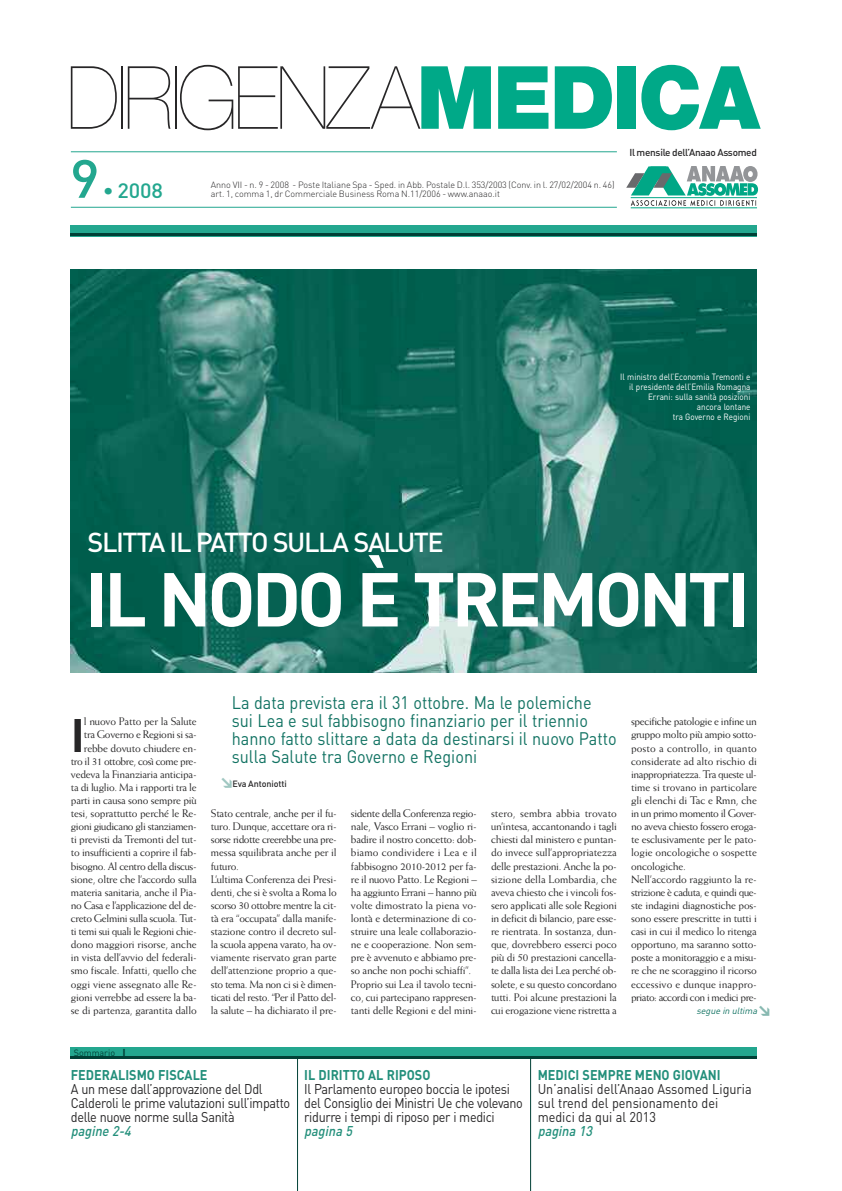
<style>
.page{position:relative;width:842px;height:1191px;background:#fff}
.page>*{position:absolute;margin:0;border:0;box-sizing:border-box;transform-origin:0 0}
.t1{font:200 87.4px "Helvetica Neue";letter-spacing:-.045em;color:#272627;scale:.95 1}
.t2{font:700 75px "DIN";letter-spacing:-.055em;color:#fff}
.t3{font:500 53px "DIN";color:#23a78f;scale:1.05 1}
.t4{font:700 46.3px "DIN";color:#272627}
.t5{font:500 27.1px "DIN";letter-spacing:-.055em;color:#fff}
.t6{font:500 20.5px "DIN";color:#23a78f;scale:1.05 1}
.t7{font:18px/18px "DIN";color:#127363;scale:.9 1}
.t8{font:14px/14px "DIN";letter-spacing:-.025em;color:#272627;scale:.9 1}
.t9{font:14px/14px "DIN";color:#272627;scale:.9 1}
.t10{font:700 14px "DIN";color:#238f7b;scale:.9 1}
.t11{font:italic 500 14px "DIN";color:#238f7b;scale:.9 1}
.t12{font:11px/13.1px "Weiss";letter-spacing:-.02em;color:#272627}
.t13{font:10px "DIN Medium Alternate";letter-spacing:-.025em;color:#272627}
.t14{font:300 9px/9px "DIN";letter-spacing:-.005em;color:#272627}
.t15{font:9px/10px "DIN";color:#fff;text-align:right;scale:.9 1}
.t16{font:italic 9px "DIN";color:#127363}
.t17{font:500 9px "DIN";letter-spacing:-.01em;color:#272627}
.t18{font:9px "DIN";color:#004036}
.s1{font-weight:900;color:#00a988}
.s2{font-weight:900}
</style>
<div class="page">
<hr style="left:297px;top:1057px;width:1px;height:134px;background:#004036">
<hr style="left:530px;top:1057px;width:1px;height:134px;background:#004036">
<div style="left:71px;top:1047px;width:686px;height:12px;background:#23a78f"></div>
<hr style="left:71px;top:1056px;width:686px;height:3px;background:#004036">
<div style="left:71px;top:225px;width:686px;height:11px;background:#23a78f"></div>
<hr style="left:71px;top:233px;width:686px;height:3px;background:#004036">
<hr style="left:71px;top:207px;width:546px;height:1px;background:#23a78f">
<hr style="left:71px;top:151px;width:546px;height:1px;background:#23a78f">
<svg style="left:626px;top:166px;width:132px;height:40px"></svg>
<hr style="left:631px;top:197px;width:126px;height:1px;background:#00a786">
<hr style="left:631px;top:207px;width:126px;height:1px;background:#00a786">
<img style="left:71px;top:269px;width:686px;height:403px">
<h1 class="t1" style="left:66px;top:66px;width:732px">DIRIGENZA<span class="s1">MEDICA</span></h1>
<h3 class="t3" style="left:70px;top:148px;width:30px">9</h3>
<h3 class="t6" style="left:103px;top:179px;width:59px">• 2008</h3>
<p class="t14" style="left:211px;top:181px;width:405px">Anno VII - n. 9 - 2008 - Poste Italiane Spa - Sped. in Abb. Postale D.l. 353/2003 (Conv. in l. 27/02/2004 n. 46) art. 1, comma 1, dr Commerciale Business Roma N.11/2006 - www.anaao.it</p>
<p class="t13" style="left:629px;top:147px;width:129px">Il mensile dell’Anaao Assomed</p>
<p class="t15" style="left:620px;top:371px;width:146px">Il ministro dell’Economia Tremonti e il presidente dell’Emilia Romagna<br>Errani: sulla sanità posizioni<br>ancora lontane<br>tra Governo e Regioni</p>
<h3 class="t5" style="left:87px;top:527px;width:358px">SLITTA IL PATTO SULLA SALUTE</h3>
<h2 class="t2" style="left:85px;top:556px;width:666px">IL NODO È TREMONTI</h2>
<p class="t12" style="left:71px;top:716px;width:127px;text-align:right">l nuovo Patto per la Salute tra Governo e Regioni si sa&shy;rebbe dovuto chiudere en&shy;tro il 31 ottobre, così come pre&shy;vedeva la Finanziaria anticipa&shy;ta di luglio. Ma i rapporti tra le parti in causa sono sempre più tesi, soprattutto perché le Re&shy;gioni giudicano gli stanziamen&shy;ti previsti da Tremonti del tut&shy;to insufficienti a coprire il fab&shy;bisogno. Al centro della discus&shy;sione, oltre che l’accordo sulla materia sanitaria, anche il Pia&shy;no Casa e l’applicazione del de&shy;creto Gelmini sulla scuola. Tut&shy;ti temi sui quali le Regioni chie&shy;dono maggiori risorse, anche in vista dell’avvio del federali&shy;smo fiscale. Infatti, quello che oggi viene assegnato alle Re&shy;gioni verrebbe ad essere la ba&shy;se di partenza, garantita dallo</p>
<h3 class="t4" style="left:71px;top:708px;width:16px">I</h3>
<p class="t18" style="left:74px;top:1048px;width:54px">Sommario <span class="s2">|</span></p>
<h3 class="t7" style="left:232px;top:693px;width:429px">La data prevista era il 31 ottobre. Ma le polemiche sui Lea e sul fabbisogno finanziario per il triennio hanno fatto slittare a data da destinarsi il nuovo Patto sulla Salute tra Governo e Regioni</h3>
<p class="t17" style="left:233px;top:779px;width:56px">Eva Antoniotti</p>
<p class="t12" style="left:211px;top:807px;width:127px">Stato centrale, anche per il fu&shy;turo. Dunque, accettare ora ri&shy;sorse ridotte creerebbe una pre&shy;messa squilibrata anche per il futuro.<br>L’ultima Conferenza dei Presi&shy;denti, che si è svolta a Roma lo scorso 30 ottobre mentre la cit&shy;tà era “occupata” dalla manife&shy;stazione contro il decreto sul&shy;la scuola appena varato, ha ov&shy;viamente riservato gran parte dell’attenzione proprio a que&shy;sto tema. Ma non ci si è dimen&shy;ticati del resto. “Per il Patto del&shy;la salute – ha dichiarato il pre-</p>
<p class="t12" style="left:351px;top:807px;width:127px">sidente della Conferenza regio&shy;nale, Vasco Errani – voglio ri&shy;badire il nostro concetto: dob&shy;biamo condividere i Lea e il fabbisogno 2010-2012 per fa&shy;re il nuovo Patto. Le Regioni – ha aggiunto Errani – hanno più volte dimostrato la piena vo&shy;lontà e determinazione di co&shy;struire una leale collaborazio&shy;ne e cooperazione. Non sem&shy;pre è avvenuto e abbiamo pre&shy;so anche non pochi schiaffi”.<br>Proprio sui Lea il tavolo tecni&shy;co, cui partecipano rappresen&shy;tanti delle Regioni e del mini-</p>
<p class="t12" style="left:491px;top:807px;width:127px;text-align:justify">stero, sembra abbia trovato un’intesa, accantonando i tagli chiesti dal ministero e puntan&shy;do invece sull’appropriatezza delle prestazioni. Anche la po&shy;sizione della Lombardia, che aveva chiesto che i vincoli fos&shy;sero applicati alle sole Regioni in deficit di bilancio, pare esse&shy;re rientrata. In sostanza, dun&shy;que, dovrebbero esserci poco più di 50 prestazioni cancella&shy;te dalla lista dei Lea perché ob&shy;solete, e su questo concordano tutti. Poi alcune prestazioni la cui erogazione viene ristretta a</p>
<p class="t12" style="left:631px;top:716px;width:127px">specifiche patologie e infine un gruppo molto più ampio sotto&shy;posto a controllo, in quanto considerate ad alto rischio di inappropriatezza. Tra queste ul&shy;time si trovano in particolare gli elenchi di Tac e Rmn, che in un primo momento il Gover&shy;no aveva chiesto fossero eroga&shy;te esclusivamente per le pato&shy;logie oncologiche o sospette oncologiche.<br>Nell’accordo raggiunto la re&shy;strizione è caduta, e quindi que&shy;ste indagini diagnostiche pos&shy;sono essere prescritte in tutti i casi in cui il medico lo ritenga opportuno, ma saranno sotto&shy;poste a monitoraggio e a misu&shy;re che ne scoraggino il ricorso eccessivo e dunque inappro&shy;priato: accordi con i medici pre-</p>
<p class="t16" style="left:696px;top:1005px;width:64px">segue in ultima</p>
<p class="t10" style="left:71px;top:1067px;width:153px">FEDERALISMO FISCALE</p>
<p class="t8" style="left:71px;top:1082px;width:245px">A un mese dall’approvazione del Ddl<br>Calderoli le prime valutazioni sull’impatto delle nuove norme sulla Sanità</p>
<p class="t11" style="left:71px;top:1123px;width:71px">pagine 2-4</p>
<p class="t10" style="left:304px;top:1067px;width:142px">IL DIRITTO AL RIPOSO</p>
<p class="t8" style="left:304px;top:1082px;width:244px">Il Parlamento europeo boccia le ipotesi del Consiglio dei Ministri Ue che volevano ridurre i tempi di riposo per i medici</p>
<p class="t11" style="left:304px;top:1123px;width:58px">pagina 5</p>
<p class="t10" style="left:538px;top:1067px;width:205px">MEDICI SEMPRE MENO GIOVANI</p>
<p class="t9" style="left:538px;top:1082px;width:239px">Un’analisi dell’Anaao Assomed Liguria sul trend del pensionamento dei medici da qui al 2013</p>
<p class="t11" style="left:538px;top:1123px;width:65px">pagina 13</p>
</div>
